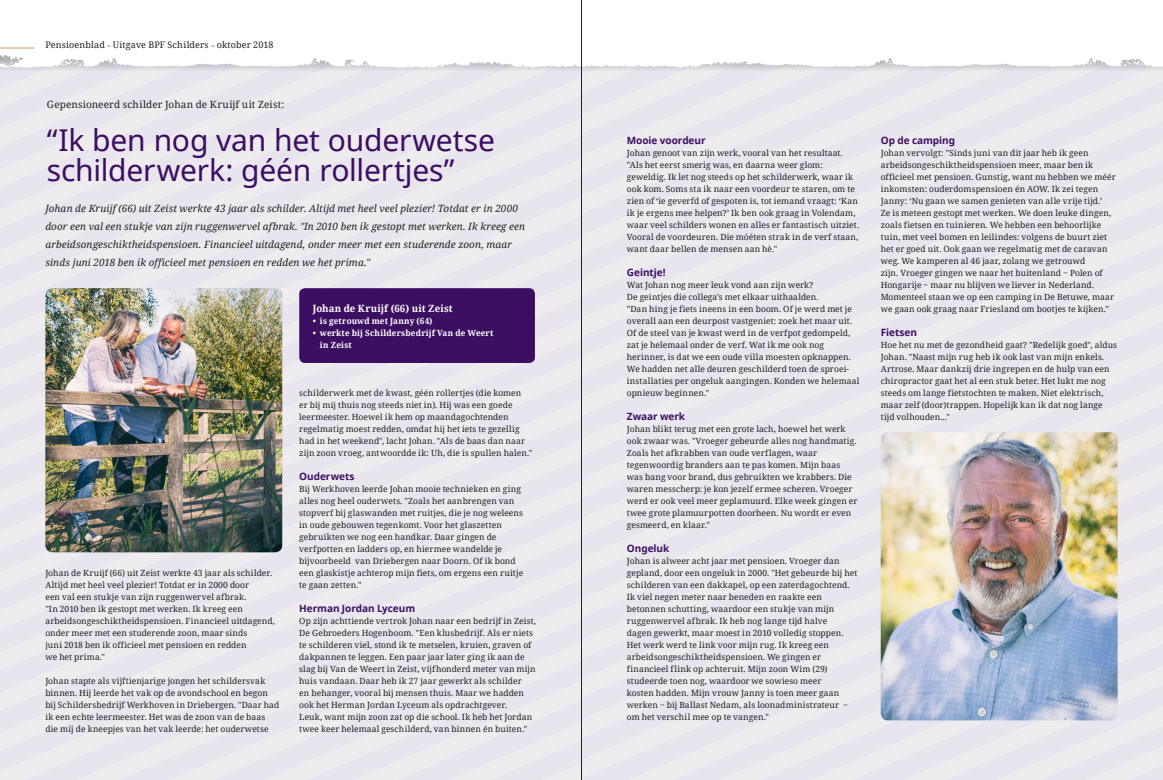
<style>
.page{position:relative;width:1163px;height:780px;background:#fff}
.page>*{position:absolute;margin:0;border:0;box-sizing:border-box;transform-origin:0 0}
.BPF_inleiding{font:30px/30px "Noto Sans";letter-spacing:-.005em;color:#3b0e62}
.BPF_inleiding-2{font:italic 10px/18px "Noto Serif";letter-spacing:.005em;color:#231f20}
.BPF_tussenkop{font:700 10px "Noto Sans";letter-spacing:-.005em;color:#3b0e62}
.BPF_inleiding-3{font:10px "Noto Serif";letter-spacing:.01em;color:#231f20}
.BPF_inleiding-4{font:700 10px "Noto Serif";letter-spacing:.015em;color:#fff;scale:.96 1}
.BPF_platte_tekst{font:700 10px "Noto Sans";letter-spacing:-.005em;color:#3b0e62}
.t1{font:9px "Noto Serif";letter-spacing:.01em;color:#231f20}
.BPF_platte_tekst-2{font:8.5px/12px "Noto Serif";letter-spacing:.01em;color:#231f20}
.BPF_inleiding-5{font:700 8.5px/12px "Noto Serif";letter-spacing:.015em;color:#fff;scale:.96 1}
</style>
<div class="page">
<div style="left:0;top:53px;width:581px;height:727px;background:#e8e5ee"></div>
<div style="left:299px;top:288px;width:236px;height:75px;background:#3b0e62;border-radius:6px"></div>
<img style="left:0;top:45px;width:1162px;height:31px">
<hr style="left:0;top:48px;width:34px;height:1px;background:#c5a16d">
<img style="left:45px;top:288px;width:237px;height:264px">
<img style="left:880px;top:432px;width:237px;height:288px">
<hr style="left:581px;top:0;width:1px;height:780px;background:#231f20">
<p class="t1" style="left:45px;top:39px;width:229px">Pensioenblad Uitgave BPF Schilders oktober 2018</p>
<p class="BPF_inleiding-3" style="left:47px;top:98px;width:239px">Gepensioneerd schilder Johan de Kruijf uit Zeist:</p>
<p class="BPF_inleiding" style="left:47px;top:124px;width:449px">“Ik ben nog van het ouderwetse schilderwerk: géén rollertjes”</p>
<p class="BPF_inleiding-2" style="left:45px;top:199px;width:481px">Johan de Kruijf (66) uit Zeist werkte 43 jaar als schilder. Altijd met heel veel plezier! Totdat er in 2000 door een val een stukje van zijn ruggenwervel afbrak. "In 2010 ben ik gestopt met werken. Ik kreeg een arbeidsongeschiktheidspensioen. Financieel uitdagend, onder meer met een studerende zoon, maar sinds juni 2018 ben ik officieel met pensioen en redden we het prima."</p>
<p class="BPF_inleiding-4" style="left:313px;top:301px;width:147px">Johan de Kruijf (66) uit Zeist</p>
<p class="BPF_inleiding-5" style="left:313px;top:315px;width:126px">• is getrouwd met Janny (64)</p>
<p class="BPF_inleiding-5" style="left:320px;top:327px;width:182px;text-indent:-7px">• werkte bij Schildersbedrijf Van de Weert in Zeist</p>
<p class="BPF_platte_tekst-2" style="left:45px;top:567px;width:231px">Johan de Kruijf (66) uit Zeist werkte 43 jaar als schilder.<br>Altijd met heel veel plezier! Totdat er in 2000 door<br>een val een stukje van zijn ruggenwervel afbrak.<br>"In 2010 ben ik gestopt met werken. Ik kreeg een arbeidsongeschiktheidspensioen. Financieel uitdagend, onder meer met een studerende zoon, maar sinds<br>juni 2018 ben ik officieel met pensioen en redden<br>we het prima."</p>
<p class="BPF_platte_tekst-2" style="left:45px;top:675px;width:235px">Johan stapte als vijftienjarige jongen het schildersvak binnen. Hij leerde het vak op de avondschool en begon bij Schildersbedrijf Werkhoven in Driebergen. "Daar had ik een echte leermeester. Het was de zoon van de baas die mij de kneepjes van het vak leerde: het ouderwetse</p>
<p class="BPF_platte_tekst-2" style="left:299px;top:387px;width:234px">schilderwerk met de kwast, géén rollertjes (die komen<br>er bij mij thuis nog steeds niet in). Hij was een goede leermeester. Hoewel ik hem op maandagochtenden regelmatig moest redden, omdat hij het iets te gezellig had in het weekend", lacht Johan. "Als de baas dan naar zijn zoon vroeg, antwoordde ik: Uh, die is spullen halen."</p>
<p class="BPF_tussenkop" style="left:299px;top:469px;width:57px">Ouderwets</p>
<p class="BPF_platte_tekst-2" style="left:299px;top:483px;width:225px">Bij Werkhoven leerde Johan mooie technieken en ging alles nog heel ouderwets. "Zoals het aanbrengen van stopverf bij glaswanden met ruitjes, die je nog weleens in oude gebouwen tegenkomt. Voor het glaszetten gebruikten we nog een handkar. Daar gingen de verfpotten en ladders op, en hiermee wandelde je bijvoorbeeld van Driebergen naar Doorn. Of ik bond een glaskistje achterop mijn fiets, om ergens een ruitje te gaan zetten."</p>
<p class="BPF_platte_tekst" style="left:299px;top:601px;width:117px">Herman Jordan Lyceum</p>
<p class="BPF_platte_tekst-2" style="left:299px;top:615px;width:238px">Op zijn achttiende vertrok Johan naar een bedrijf in Zeist, De Gebroeders Hogenboom. "Een klusbedrijf. Als er niets te schilderen viel, stond ik te metselen, kruien, graven of dakpannen te leggen. Een paar jaar later ging ik aan de slag bij Van de Weert in Zeist, vijfhonderd meter van mijn huis vandaan. Daar heb ik 27 jaar gewerkt als schilder<br>en behanger, vooral bij mensen thuis. Maar we hadden ook het Herman Jordan Lyceum als opdrachtgever.<br>Leuk, want mijn zoon zat op die school. Ik heb het Jordan twee keer helemaal geschilderd, van binnen én buiten."</p>
<p class="BPF_tussenkop" style="left:626px;top:133px;width:80px">Mooie voordeur</p>
<p class="BPF_platte_tekst-2" style="left:626px;top:147px;width:234px">Johan genoot van zijn werk, vooral van het resultaat. "Als het eerst smerig was, en daarna weer glom: geweldig. Ik let nog steeds op het schilderwerk, waar ik ook kom. Soms sta ik naar een voordeur te staren, om te zien of ‘ie geverfd of gespoten is, tot iemand vraagt: ‘Kan ik je ergens mee helpen?’ Ik ben ook graag in Volendam, waar veel schilders wonen en alles er fantastisch uitziet.<br>Vooral de voordeuren. Die móéten strak in de verf staan, want daar bellen de mensen aan hè."</p>
<p class="BPF_tussenkop" style="left:626px;top:265px;width:40px">Geintje!</p>
<p class="BPF_platte_tekst-2" style="left:626px;top:279px;width:234px">Wat Johan nog meer leuk vond aan zijn werk?<br>De geintjes die collega's met elkaar uithaalden.<br>"Dan hing je fiets ineens in een boom. Of je werd met je overall aan een deurpost vastgeniet: zoek het maar uit.<br>Of de steel van je kwast werd in de verfpot gedompeld, zat je helemaal onder de verf. Wat ik me ook nog herinner, is dat we een oude villa moesten opknappen.<br>We hadden net alle deuren geschilderd toen de sproei&shy;installaties per ongeluk aangingen. Konden we helemaal opnieuw beginnen."</p>
<p class="BPF_tussenkop" style="left:626px;top:409px;width:60px">Zwaar werk</p>
<p class="BPF_platte_tekst-2" style="left:626px;top:423px;width:232px">Johan blikt terug met een grote lach, hoewel het werk ook zwaar was. "Vroeger gebeurde alles nog handmatig.<br>Zoals het afkrabben van oude verflagen, waar tegenwoordig branders aan te pas komen. Mijn baas was bang voor brand, dus gebruikten we krabbers. Die waren messcherp: je kon jezelf ermee scheren. Vroeger werd er ook veel meer geplamuurd. Elke week gingen er twee grote plamuurpotten doorheen. Nu wordt er even gesmeerd, en klaar."</p>
<p class="BPF_tussenkop" style="left:626px;top:541px;width:44px">Ongeluk</p>
<p class="BPF_platte_tekst-2" style="left:626px;top:555px;width:232px">Johan is alweer acht jaar met pensioen. Vroeger dan gepland, door een ongeluk in 2000. "Het gebeurde bij het schilderen van een dakkapel, op een zaterdagochtend.<br>Ik viel negen meter naar beneden en raakte een betonnen schutting, waardoor een stukje van mijn ruggenwervel afbrak. Ik heb nog lange tijd halve<br>dagen gewerkt, maar moest in 2010 volledig stoppen.<br>Het werk werd te link voor mijn rug. Ik kreeg een arbeidsongeschiktheidspensioen. We gingen er financieel flink op achteruit. Mijn zoon Wim (29) studeerde toen nog, waardoor we sowieso meer<br>kosten hadden. Mijn vrouw Janny is toen meer gaan werken − bij Ballast Nedam, als loonadministrateur − om het verschil mee op te vangen."</p>
<p class="BPF_tussenkop" style="left:880px;top:133px;width:76px">Op de camping</p>
<p class="BPF_platte_tekst-2" style="left:880px;top:147px;width:236px">Johan vervolgt: "Sinds juni van dit jaar heb ik geen arbeidsongeschiktheidspensioen meer, maar ben ik officieel met pensioen. Gunstig, want nu hebben we méér inkomsten: ouderdomspensioen én AOW. Ik zei tegen Janny: ‘Nu gaan we samen genieten van alle vrije tijd.’<br>Ze is meteen gestopt met werken. We doen leuke dingen, zoals fietsen en tuinieren. We hebben een behoorlijke tuin, met veel bomen en leilindes: volgens de buurt ziet het er goed uit. Ook gaan we regelmatig met de caravan weg. We kamperen al 46 jaar, zolang we getrouwd<br>zijn. Vroeger gingen we naar het buitenland − Polen of Hongarije − maar nu blijven we liever in Nederland.<br>Momenteel staan we op een camping in De Betuwe, maar we gaan ook graag naar Friesland om bootjes te kijken."</p>
<p class="BPF_tussenkop" style="left:880px;top:325px;width:38px">Fietsen</p>
<p class="BPF_platte_tekst-2" style="left:880px;top:339px;width:238px">Hoe het nu met de gezondheid gaat? "Redelijk goed", aldus Johan. "Naast mijn rug heb ik ook last van mijn enkels.<br>Artrose. Maar dankzij drie ingrepen en de hulp van een chiropractor gaat het al een stuk beter. Het lukt me nog steeds om lange fietstochten te maken. Niet elektrisch, maar zelf (door)trappen. Hopelijk kan ik dat nog lange tijd volhouden..."</p>
</div>
